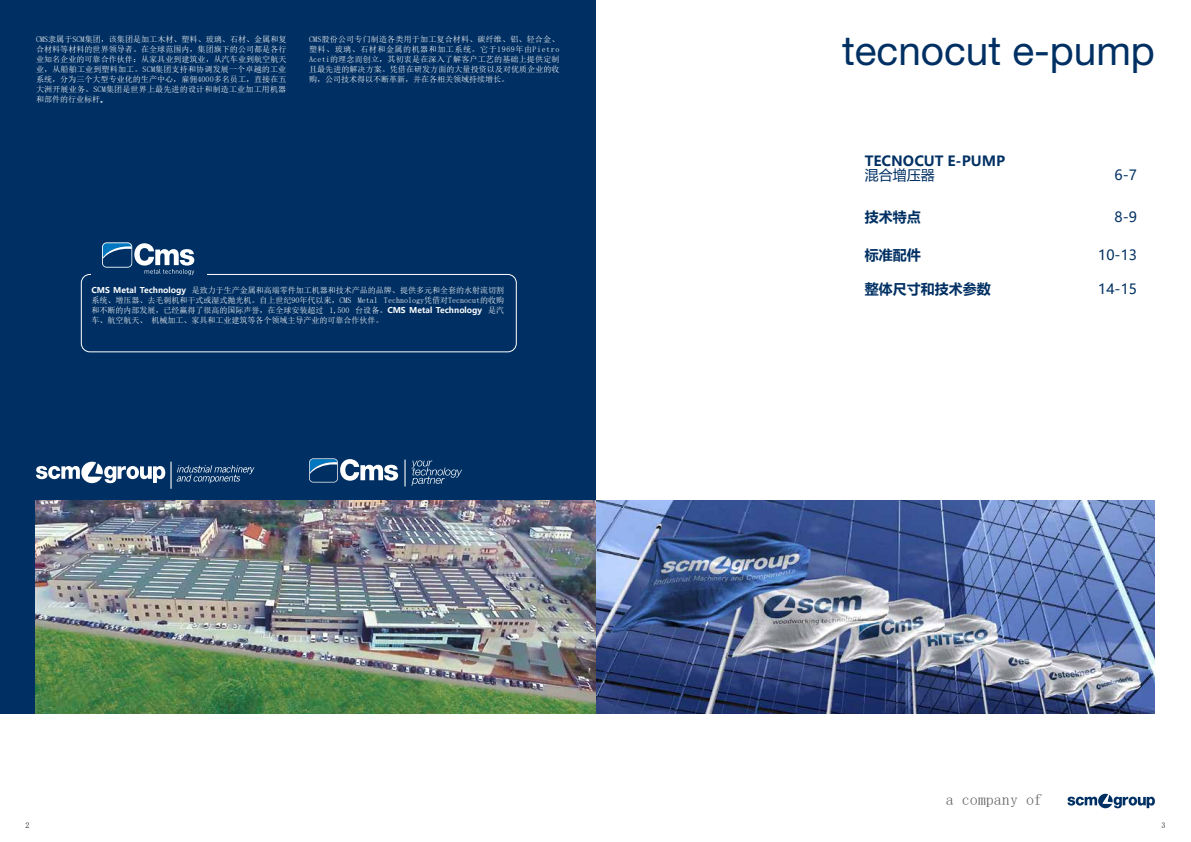
<style>
.page{position:relative;width:1191px;height:842px;background:#fff}
.page>*{position:absolute;margin:0;border:0;box-sizing:border-box;transform-origin:0 0}
.t1{font:40.5px "Helvetica Neue LT Std";color:#003063}
.t2{font:16.1px "Sim Sun";color:#646363}
.t3{font:700 14px "Microsoft Ya Hei";color:#003063}
.t4{font:14px "Microsoft Ya Hei";color:#003063}
.t5{font:8px/10px "Sim Sun";color:#fff;text-align:justify}
.t6{font:8px "Sim Sun";color:#000}
.s1{font-family:"Microsoft Ya Hei"}
.s2{font-family:"Microsoft Ya Hei";font-weight:700}
</style>
<div class="page">
<div style="left:0;top:0;width:595px;height:713px;background:#003063"></div>
<svg style="left:1067px;top:794px;width:87px;height:14px"></svg>
<img style="left:36px;top:501px;width:1119px;height:212px">
<svg style="left:309px;top:458px;width:89px;height:24px"></svg>
<svg style="left:411px;top:460px;width:51px;height:26px"></svg>
<svg style="left:404px;top:460px;width:1px;height:26px"></svg>
<svg style="left:36px;top:462px;width:129px;height:21px"></svg>
<hr style="left:170px;top:462px;width:2px;height:27px;background:#fff">
<svg style="left:176px;top:465px;width:78px;height:18px"></svg>
<div style="left:81px;top:274px;width:436px;height:78px;border:1px solid #fff;border-radius:9px"></div>
<div style="left:91px;top:262px;width:116px;height:20px;background:#003063"></div>
<svg style="left:102px;top:242px;width:92px;height:33px"></svg>
<p class="t5" style="left:36px;top:34px;width:252px">CMS隶属于SCM集团，该集团是加工木材、塑料、玻璃、石材、金属和复合材料等材料的世界领导者。在全球范围内，集团旗下的公司都是各行业知名企业的可靠合作伙伴：从家具业到建筑业，从汽车业到航空航天业，从船舶工业到塑料加工。SCM集团支持和协调发展一个卓越的工业系统，分为三个大型专业化的生产中心，雇佣4000多名员工，直接在五大洲开展业务。SCM集团是世界上最先进的设计和制造工业加工用机器和部件的行业标杆<span class="s1">。</span></p>
<p class="t5" style="left:309px;top:34px;width:252px">CMS股份公司专门制造各类用于加工复合材料、碳纤维、铝、轻合金、塑料、玻璃、石材和金属的机器和加工系统。它于1969年由Pietro Aceti的理念而创立，其初衷是在深入了解客户工艺的基础上提供定制且最先进的解决方案。凭借在研发方面的大量投资以及对优质企业的收购，公司技术得以不断革新，并在各相关领域持续增长。</p>
<p class="t5" style="left:91px;top:285px;width:414px"><span class="s2">CMS Metal Technology</span> 是致力于生产金属和高端零件加工机器和技术产品的品牌、提供多元和全套的水射流切割系统、增压器、去毛刺机和干式或湿式抛光机。自上世纪90年代以来，CMS Metal Technology凭借对Tecnocut的收购和不断的内部发展，已经赢得了很高的国际声誉，在全球安装超过 1,500 台设备。<span class="s2">CMS Metal Technology</span> 是汽车、航空航天、 机械加工、家具和工业建筑等各个领域主导产业的可靠合作伙伴。</p>
<h1 class="t1" style="left:842px;top:26px;width:314px">tecnocut e-pump</h1>
<h3 class="t3" style="left:865px;top:151px;width:142px">TECNOCUT E-PUMP</h3>
<h3 class="t4" style="left:865px;top:165px;width:71px">混合增压器</h3>
<h3 class="t4" style="left:1114px;top:165px;width:24px">6-7</h3>
<h3 class="t3" style="left:865px;top:207px;width:57px">技术特点</h3>
<h3 class="t4" style="left:1114px;top:207px;width:24px">8-9</h3>
<h3 class="t3" style="left:865px;top:245px;width:57px">标准配件</h3>
<h3 class="t4" style="left:1098px;top:245px;width:40px">10-13</h3>
<h3 class="t3" style="left:865px;top:279px;width:127px">整体尺寸和技术参数</h3>
<h3 class="t4" style="left:1098px;top:279px;width:40px">14-15</h3>
<h2 class="t2" style="left:945px;top:791px;width:98px">a company of</h2>
<p class="t6" style="left:26px;top:821px;width:5px">2</p>
<p class="t6" style="left:1161px;top:821px;width:5px">3</p>
</div>
